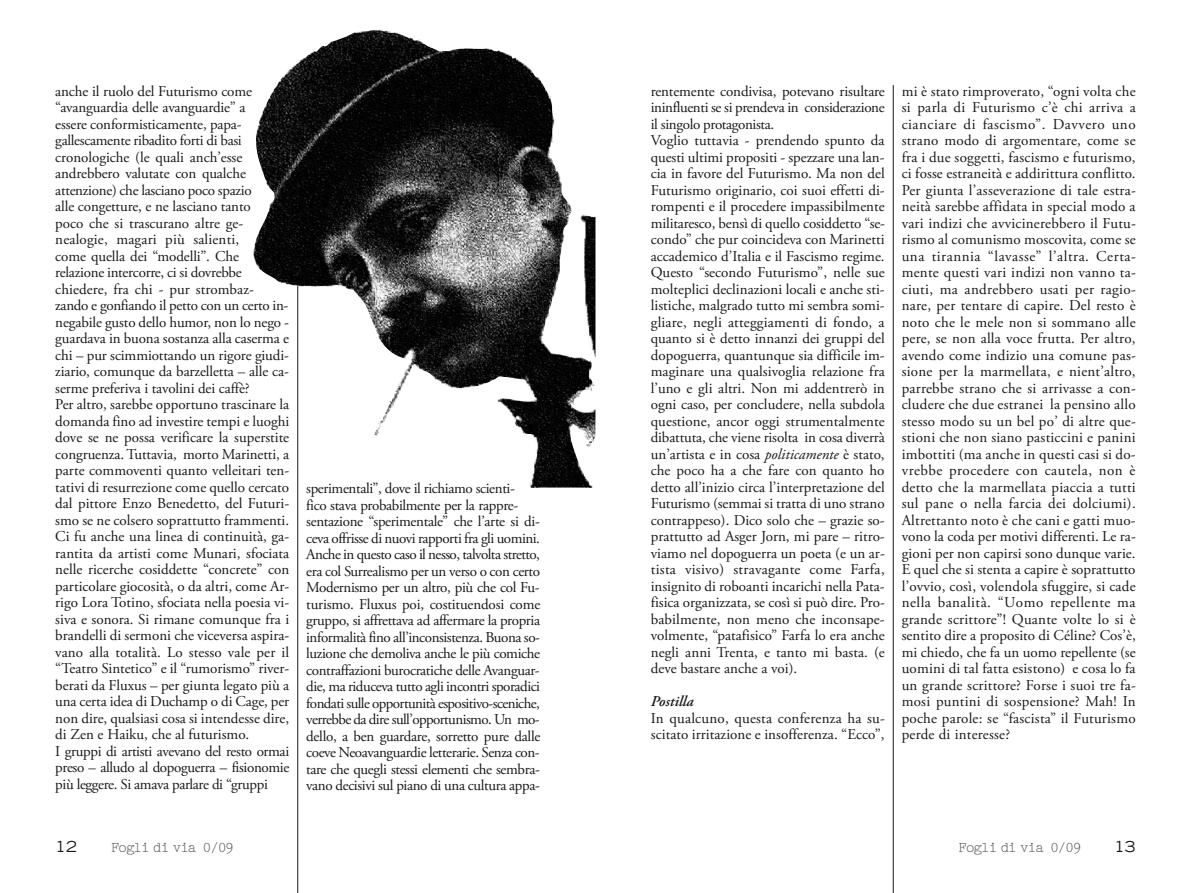
<style>
.page{position:relative;width:1191px;height:893px;background:#fff}
.page>*{position:absolute;margin:0;border:0;box-sizing:border-box;transform-origin:0 0}
.t1{font:15px/16.5px "Adobe Garamond Pro";letter-spacing:-.005em;color:#191919}
.t2{font:15px/16.5px "Adobe Garamond Pro";letter-spacing:-.025em;color:#191919}
.t3{font:15px "Pica 10 Pitch BT";letter-spacing:-.1em;color:#5e5e5e}
.t4{font:italic 600 15px "Adobe Garamond Pro";color:#191919}
.t5{font:expanded 15px "Trade Gothic LH";color:#191919}
.s1{font-style:italic}
</style>
<div class="page">
<hr style="left:893px;top:85px;width:1px;height:808px;background:#191919">
<hr style="left:297px;top:85px;width:1px;height:808px;background:#191919">
<img style="left:253px;top:30px;width:342px;height:459px">
<p class="t1" style="left:55px;top:84px;width:235px">anche il ruolo del Futurismo come “avanguardia delle avanguardie” a<br>essere conformisticamente, papa&shy;gallescamente ribadito forti di basi cronologiche (le quali anch’esse andrebbero valutate con qualche attenzione) che lasciano poco spazio<br>alle congetture, e ne lasciano tanto<br>poco che si trascurano altre ge&shy;nealogie, magari più salienti,<br>come quella dei “modelli”. Che relazione intercorre, ci si dovrebbe chiedere, fra chi - pur strombaz&shy;zando e gonfiando il petto con un certo in&shy;negabile gusto dello humor, non lo nego - guardava in buona sostanza alla caserma e chi – pur scimmiottando un rigore giudi&shy;ziario, comunque da barzelletta – alle ca&shy;serme preferiva i tavolini dei caffè?<br>Per altro, sarebbe opportuno trascinare la domanda fino ad investire tempi e luoghi dove se ne possa verificare la superstite congruenza. Tuttavia, morto Marinetti, a parte commoventi quanto velleitari ten&shy;tativi di resurrezione come quello cercato dal pittore Enzo Benedetto, del Futuri&shy;smo se ne colsero soprattutto frammenti.<br>Ci fu anche una linea di continuità, ga&shy;rantita da artisti come Munari, sfociata nelle ricerche cosiddette “concrete” con particolare giocosità, o da altri, come Ar&shy;rigo Lora Totino, sfociata nella poesia vi&shy;siva e sonora. Si rimane comunque fra i brandelli di sermoni che viceversa aspira&shy;vano alla totalità. Lo stesso vale per il “Teatro Sintetico” e il “rumorismo” river&shy;berati da Fluxus – per giunta legato più a una certa idea di Duchamp o di Cage, per non dire, qualsiasi cosa si intendesse dire, di Zen e Haiku, che al futurismo.<br>I gruppi di artisti avevano del resto ormai preso – alludo al dopoguerra – fisionomie più leggere. Si amava parlare di “gruppi</p>
<p class="t2" style="left:306px;top:482px;width:236px">sperimentali”, dove il richiamo scienti-<br>fico stava probabilmente per la rappre&shy;sentazione “sperimentale” che l’arte si di&shy;ceva offrisse di nuovi rapporti fra gli uomini.<br>Anche in questo caso il nesso, talvolta stretto, era col Surrealismo per un verso o con certo Modernismo per un altro, più che col Fu&shy;turismo. Fluxus poi, costituendosi come gruppo, si affrettava ad affermare la propria informalità fino all’inconsistenza. Buona so&shy;luzione che demoliva anche le più comiche contraffazioni burocratiche delle Avanguar&shy;die, ma riduceva tutto agli incontri sporadici fondati sulle opportunità espositivo-sceniche, verrebbe da dire sull’opportunismo. Un mo&shy;dello, a ben guardare, sorretto pure dalle coeve Neoavanguardie letterarie. Senza con&shy;tare che quegli stessi elementi che sembra&shy;vano decisivi sul piano di una cultura appa-</p>
<p class="t1" style="left:651px;top:84px;width:236px">rentemente condivisa, potevano risultare ininfluenti se si prendeva in considerazione il singolo protagonista.<br>Voglio tuttavia - prendendo spunto da questi ultimi propositi - spezzare una lan&shy;cia in favore del Futurismo. Ma non del Futurismo originario, coi suoi effetti di&shy;rompenti e il procedere impassibilmente militaresco, bensì di quello cosiddetto “se&shy;condo” che pur coincideva con Marinetti accademico d’Italia e il Fascismo regime.<br>Questo “secondo Futurismo”, nelle sue molteplici declinazioni locali e anche sti&shy;listiche, malgrado tutto mi sembra somi&shy;gliare, negli atteggiamenti di fondo, a quanto si è detto innanzi dei gruppi del dopoguerra, quantunque sia difficile im&shy;maginare una qualsivoglia relazione fra l’uno e gli altri. Non mi addentrerò in ogni caso, per concludere, nella subdola questione, ancor oggi strumentalmente dibattuta, che viene risolta in cosa diverrà un’artista e in cosa <span class="s1">politicamente</span> è stato, che poco ha a che fare con quanto ho detto all’inizio circa l’interpretazione del Futurismo (semmai si tratta di uno strano contrappeso). Dico solo che – grazie so&shy;prattutto ad Asger Jorn, mi pare – ritro&shy;viamo nel dopoguerra un poeta (e un ar&shy;tista visivo) stravagante come Farfa, insignito di roboanti incarichi nella Pata&shy;fisica organizzata, se così si può dire. Pro&shy;babilmente, non meno che inconsape&shy;volmente, “patafisico” Farfa lo era anche negli anni Trenta, e tanto mi basta. (e deve bastare anche a voi).</p>
<p class="t4" style="left:651px;top:696px;width:44px">Postilla</p>
<p class="t1" style="left:651px;top:711px;width:236px">In qualcuno, questa conferenza ha su&shy;scitato irritazione e insofferenza. “Ecco”,</p>
<p class="t1" style="left:901px;top:84px;width:236px;text-align:justify">mi è stato rimproverato, “ogni volta che si parla di Futurismo c’è chi arriva a cianciare di fascismo”. Davvero uno strano modo di argomentare, come se fra i due soggetti, fascismo e futurismo, ci fosse estraneità e addirittura conflitto.<br>Per giunta l’asseverazione di tale estra&shy;neità sarebbe affidata in special modo a vari indizi che avvicinerebbero il Futu&shy;rismo al comunismo moscovita, come se una tirannia “lavasse” l’altra. Certa&shy;mente questi vari indizi non vanno ta&shy;ciuti, ma andrebbero usati per ragio&shy;nare, per tentare di capire. Del resto è noto che le mele non si sommano alle pere, se non alla voce frutta. Per altro, avendo come indizio una comune pas&shy;sione per la marmellata, e nient’altro, parrebbe strano che si arrivasse a con&shy;cludere che due estranei la pensino allo stesso modo su un bel po’ di altre que&shy;stioni che non siano pasticcini e panini imbottiti (ma anche in questi casi si do&shy;vrebbe procedere con cautela, non è detto che la marmellata piaccia a tutti sul pane o nella farcia dei dolciumi).<br>Altrettanto noto è che cani e gatti muo&shy;vono la coda per motivi differenti. Le ra&shy;gioni per non capirsi sono dunque varie.<br>E quel che si stenta a capire è soprattutto l’ovvio, così, volendola sfuggire, si cade nella banalità. “Uomo repellente ma grande scrittore”! Quante volte lo si è sentito dire a proposito di Céline? Cos’è, mi chiedo, che fa un uomo repellente (se uomini di tal fatta esistono) e cosa lo fa un grande scrittore? Forse i suoi tre fa&shy;mosi puntini di sospensione? Mah! In poche parole: se “fascista” il Futurismo perde di interesse?</p>
<p class="t5" style="left:55px;top:841px;width:23px">12</p>
<p class="t3" style="left:111px;top:843px;width:125px">Fogli di via 0/09</p>
<p class="t3" style="left:958px;top:843px;width:125px">Fogli di via 0/09</p>
<p class="t5" style="left:1114px;top:841px;width:23px">13</p>
</div>
